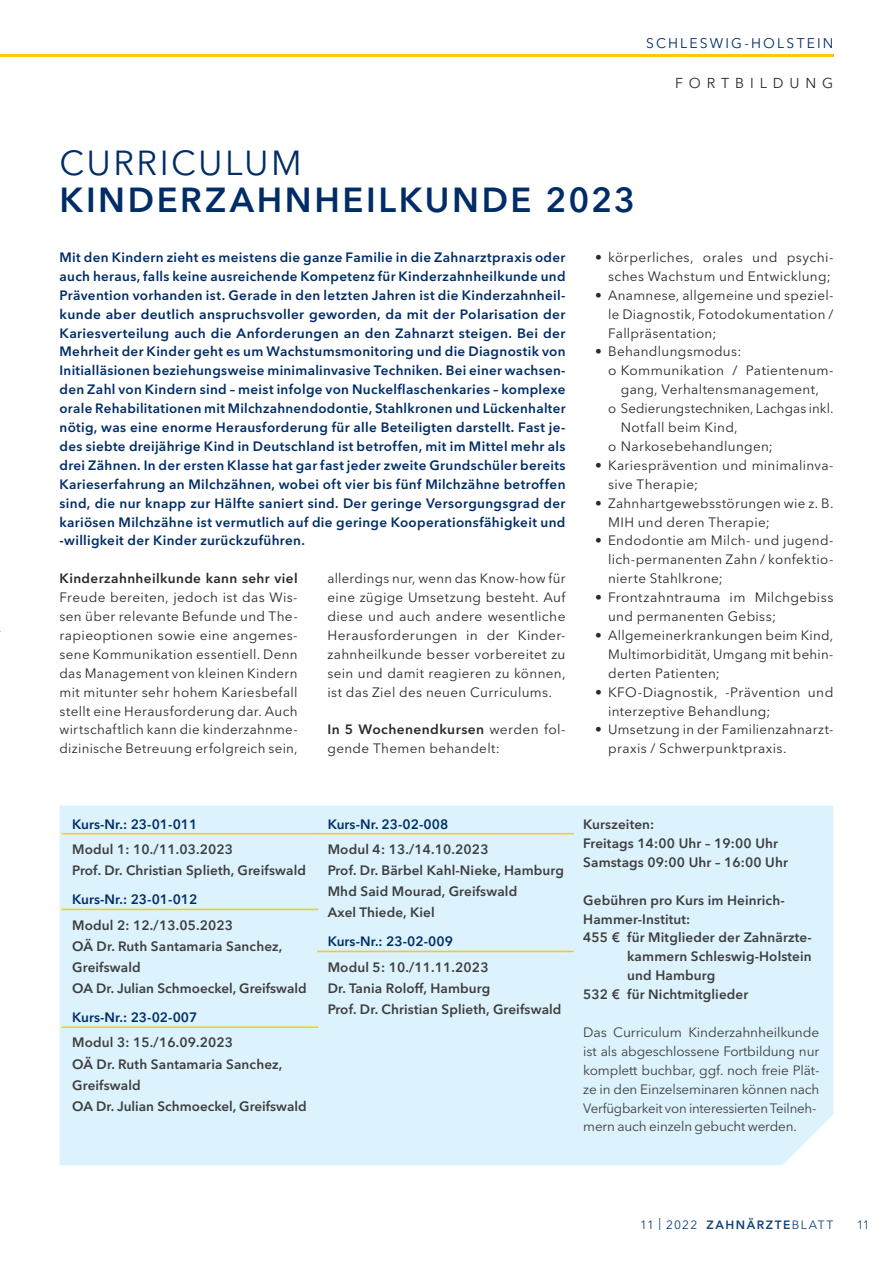
<style>
.page{position:relative;width:893px;height:1263px;background:#fff}
.page>*{position:absolute;margin:0;border:0;box-sizing:border-box;transform-origin:0 0}
.Überschrift_1_BOLD{font:600 34.5px "Avenir Next LT Pro";letter-spacing:.075em;color:#002d66}
.Überschrift_1_LIGHT{font:34.5px "Avenir Next LT Pro";letter-spacing:.07em;color:#002d66}
.Überschrift_Pagina{font:14.25px "Avenir Next LT Pro";letter-spacing:.41em;color:#2b292a}
.t1{font:13.8px "Avenir Next LT Pro";letter-spacing:.155em;color:#002d66}
.Fließtext{font:13.5px/18.9px "Avenir Next LT Pro";letter-spacing:.025em;color:#2b292a}
.Einleitung_2_Spaltig{font:600 13.5px/18.9px "Avenir Next LT Pro";letter-spacing:.025em;color:#002d66;text-align:justify}
.Schreiben_der_Bundes{font:600 13.5px/21px "Avenir Next LT Pro";letter-spacing:.01em;color:#3e3e3f}
.Schreiben_der_Bundes-2{font:13.5px/18.9px "Avenir Next LT Pro";letter-spacing:-.01em;color:#3e3e3f}
.Schreiben_der_Bundes-3{font:600 13.5px "Avenir Next LT Pro";letter-spacing:.005em;color:#002d66}
.t2{font:12px "Avenir Next LT Pro";letter-spacing:.095em;color:#144277}
.s1{font-weight:600}
</style>
<div class="page">
<hr style="left:0;top:54px;width:833px;height:3px;background:#feca0a">
<div style="left:60px;top:806px;width:773px;height:359px;background:#dcf2fc"></div>
<hr style="left:62px;top:833px;width:256px;height:1px;background:#feca0a">
<hr style="left:62px;top:909px;width:256px;height:1px;background:#feca0a">
<hr style="left:62px;top:1026px;width:256px;height:2px;background:#feca0a">
<hr style="left:317px;top:833px;width:257px;height:1px;background:#feca0a">
<hr style="left:317px;top:951px;width:257px;height:1px;background:#feca0a">
<p class="t1" style="left:646px;top:35px;width:189px">SCHLESWIG-HOLSTEIN</p>
<p class="Überschrift_Pagina" style="left:675px;top:74px;width:160px">FORTBILDUNG</p>
<p class="Überschrift_1_LIGHT" style="left:60px;top:142px;width:244px">CURRICULUM</p>
<p class="Überschrift_1_BOLD" style="left:60px;top:179px;width:577px">KINDERZAHNHEILKUNDE 2023</p>
<p class="Einleitung_2_Spaltig" style="left:60px;top:248px;width:508px">Mit den Kindern zieht es meistens die ganze Familie in die Zahnarztpraxis oder auch heraus, falls keine ausreichende Kompetenz für Kinderzahnheilkunde und Prävention vorhanden ist. Gerade in den letzten Jahren ist die Kinderzahnheil&shy;kunde aber deutlich anspruchsvoller geworden, da mit der Polarisation der Kariesverteilung auch die Anforderungen an den Zahnarzt steigen. Bei der Mehrheit der Kinder geht es um Wachstumsmonitoring und die Diagnostik von Initialläsionen beziehungsweise minimalinvasive Techniken. Bei einer wachsen&shy;den Zahl von Kindern sind – meist infolge von Nuckelflaschenkaries – komplexe orale Rehabilitationen mit Milchzahnendodontie, Stahlkronen und Lückenhalter nötig, was eine enorme Herausforderung für alle Beteiligten darstellt. Fast je&shy;des siebte dreijährige Kind in Deutschland ist betroffen, mit im Mittel mehr als drei Zähnen. In der ersten Klasse hat gar fast jeder zweite Grundschüler bereits Karieserfahrung an Milchzähnen, wobei oft vier bis fünf Milchzähne betroffen sind, die nur knapp zur Hälfte saniert sind. Der geringe Versorgungsgrad der kariösen Milchzähne ist vermutlich auf die geringe Kooperationsfähigkeit und -willigkeit der Kinder zurückzuführen.</p>
<p class="Fließtext" style="left:60px;top:569px;width:240px;text-align:justify"><span class="s1">Kinderzahnheilkunde kann sehr viel </span>Freude bereiten, jedoch ist das Wis&shy;sen über relevante Befunde und The&shy;rapieoptionen sowie eine angemes&shy;sene Kommunikation essentiell. Denn das Management von kleinen Kindern mit mitunter sehr hohem Kariesbefall stellt eine Herausforderung dar. Auch wirtschaftlich kann die kinderzahnme&shy;dizinische Betreuung erfolgreich sein,</p>
<p class="Fließtext" style="left:327px;top:569px;width:240px;text-align:justify">allerdings nur, wenn das Know-how für eine zügige Umsetzung besteht. Auf diese und auch andere wesentliche Herausforderungen in der Kinder&shy;zahnheilkunde besser vorbereitet zu sein und damit reagieren zu können, ist das Ziel des neuen Curriculums.</p>
<p class="Fließtext" style="left:595px;top:248px;width:240px;text-align:right">• körperliches, orales und psychi&shy;sches Wachstum und Entwicklung;</p>
<p class="Fließtext" style="left:608px;top:286px;width:227px;text-align:justify;text-indent:-13px">• Anamnese, allgemeine und speziel&shy;le Diagnostik, Fotodokumentation / Fallpräsentation;</p>
<p class="Fließtext" style="left:595px;top:342px;width:148px">• Behandlungsmodus:</p>
<p class="Fließtext" style="left:608px;top:361px;width:227px;text-align:center">o Kommunikation / Patientenum&shy;gang, Verhaltensmanagement,</p>
<p class="Fließtext" style="left:621px;top:399px;width:214px;text-indent:-13px">o Sedierungstechniken, Lachgas inkl.<br>Notfall beim Kind,</p>
<p class="Fließtext" style="left:608px;top:437px;width:166px">o Narkosebehandlungen;</p>
<p class="Fließtext" style="left:608px;top:456px;width:227px;text-indent:-13px">• Kariesprävention und minimalinva&shy;sive Therapie;</p>
<p class="Fließtext" style="left:608px;top:493px;width:227px;text-indent:-13px">• Zahnhartgewebsstörungen wie z. B.<br>MIH und deren Therapie;</p>
<p class="Fließtext" style="left:608px;top:531px;width:227px;text-align:justify;text-indent:-13px">• Endodontie am Milch- und jugend&shy;lich-permanenten Zahn / konfektio&shy;nierte Stahlkrone;</p>
<p class="Fließtext" style="left:608px;top:588px;width:227px;text-indent:-13px">• Frontzahntrauma im Milchgebiss und permanenten Gebiss;</p>
<p class="Fließtext" style="left:608px;top:626px;width:227px;text-align:justify;text-indent:-13px">• Allgemeinerkrankungen beim Kind, Multimorbidität, Umgang mit behin&shy;derten Patienten;</p>
<p class="Fließtext" style="left:608px;top:682px;width:227px;text-indent:-13px">• KFO-Diagnostik, -Prävention und interzeptive Behandlung;</p>
<p class="Fließtext" style="left:608px;top:720px;width:227px;text-indent:-13px">• Umsetzung in der Familienzahnarzt&shy;praxis / Schwerpunktpraxis.</p>
<p class="Fließtext" style="left:327px;top:720px;width:240px"><span class="s1">In 5 Wochenendkursen</span> werden fol&shy;gende Themen behandelt:</p>
<p class="Schreiben_der_Bundes-3" style="left:72px;top:816px;width:127px">Kurs-Nr.: 23-01-011</p>
<p class="Schreiben_der_Bundes" style="left:72px;top:838px;width:162px">Modul 1: 10./11.03.2023</p>
<p class="Schreiben_der_Bundes" style="left:72px;top:859px;width:235px">Prof. Dr. Christian Splieth, Greifswald</p>
<p class="Schreiben_der_Bundes-3" style="left:72px;top:891px;width:127px">Kurs-Nr.: 23-01-012</p>
<p class="Schreiben_der_Bundes" style="left:72px;top:914px;width:162px">Modul 2: 12./13.05.2023</p>
<p class="Schreiben_der_Bundes" style="left:72px;top:935px;width:212px">OÄ Dr. Ruth Santamaria Sanchez,<br>Greifswald</p>
<p class="Schreiben_der_Bundes" style="left:72px;top:977px;width:236px">OA Dr. Julian Schmoeckel, Greifswald</p>
<p class="Schreiben_der_Bundes-3" style="left:72px;top:1009px;width:127px">Kurs-Nr.: 23-02-007</p>
<p class="Schreiben_der_Bundes" style="left:72px;top:1032px;width:162px">Modul 3: 15./16.09.2023</p>
<p class="Schreiben_der_Bundes" style="left:72px;top:1053px;width:212px">OÄ Dr. Ruth Santamaria Sanchez,<br>Greifswald</p>
<p class="Schreiben_der_Bundes" style="left:72px;top:1095px;width:236px">OA Dr. Julian Schmoeckel, Greifswald</p>
<p class="Schreiben_der_Bundes-3" style="left:328px;top:816px;width:122px">Kurs-Nr. 23-02-008</p>
<p class="Schreiben_der_Bundes" style="left:328px;top:838px;width:162px">Modul 4: 13./14.10.2023</p>
<p class="Schreiben_der_Bundes" style="left:328px;top:859px;width:238px">Prof. Dr. Bärbel Kahl-Nieke, Hamburg</p>
<p class="Schreiben_der_Bundes" style="left:328px;top:880px;width:191px">Mhd Said Mourad, Greifswald</p>
<p class="Schreiben_der_Bundes" style="left:328px;top:902px;width:108px">Axel Thiede, Kiel</p>
<p class="Schreiben_der_Bundes-3" style="left:328px;top:933px;width:127px">Kurs-Nr.: 23-02-009</p>
<p class="Schreiben_der_Bundes" style="left:328px;top:956px;width:162px">Modul 5: 10./11.11.2023</p>
<p class="Schreiben_der_Bundes" style="left:328px;top:977px;width:164px">Dr. Tania Roloff, Hamburg</p>
<p class="Schreiben_der_Bundes" style="left:328px;top:998px;width:235px">Prof. Dr. Christian Splieth, Greifswald</p>
<p class="Schreiben_der_Bundes" style="left:583px;top:815px;width:206px;line-height:18.9px">Kurszeiten:<br>Freitags 14:00 Uhr – 19:00 Uhr<br>Samstags 09:00 Uhr – 16:00 Uhr</p>
<p class="Schreiben_der_Bundes" style="left:583px;top:889px;width:203px">Gebühren pro Kurs im Heinrich-</p>
<p class="Schreiben_der_Bundes" style="left:583px;top:908px;width:109px">Hammer-Institut:</p>
<p class="Schreiben_der_Bundes" style="left:583px;top:927px;width:230px">455 € für Mitglieder der Zahnärzte-</p>
<p class="Schreiben_der_Bundes" style="left:627px;top:946px;width:186px">kammern Schleswig-Holstein</p>
<p class="Schreiben_der_Bundes" style="left:627px;top:965px;width:90px">und Hamburg</p>
<p class="Schreiben_der_Bundes" style="left:583px;top:984px;width:167px">532 € für Nichtmitglieder</p>
<p class="Schreiben_der_Bundes-2" style="left:583px;top:1023px;width:238px">Das Curriculum Kinderzahnheilkunde ist als abgeschlossene Fortbildung nur komplett buchbar, ggf. noch freie Plät&shy;ze in den Einzelseminaren können nach Verfügbarkeit von interessierten Teilneh&shy;mern auch einzeln gebucht werden.</p>
<p class="t2" style="left:640px;top:1217px;width:195px">11 | 2022 <span class="s1">ZAHNÄRZTE</span>BLATT</p>
<p class="t2" style="left:857px;top:1217px;width:14px">11</p>
</div>
